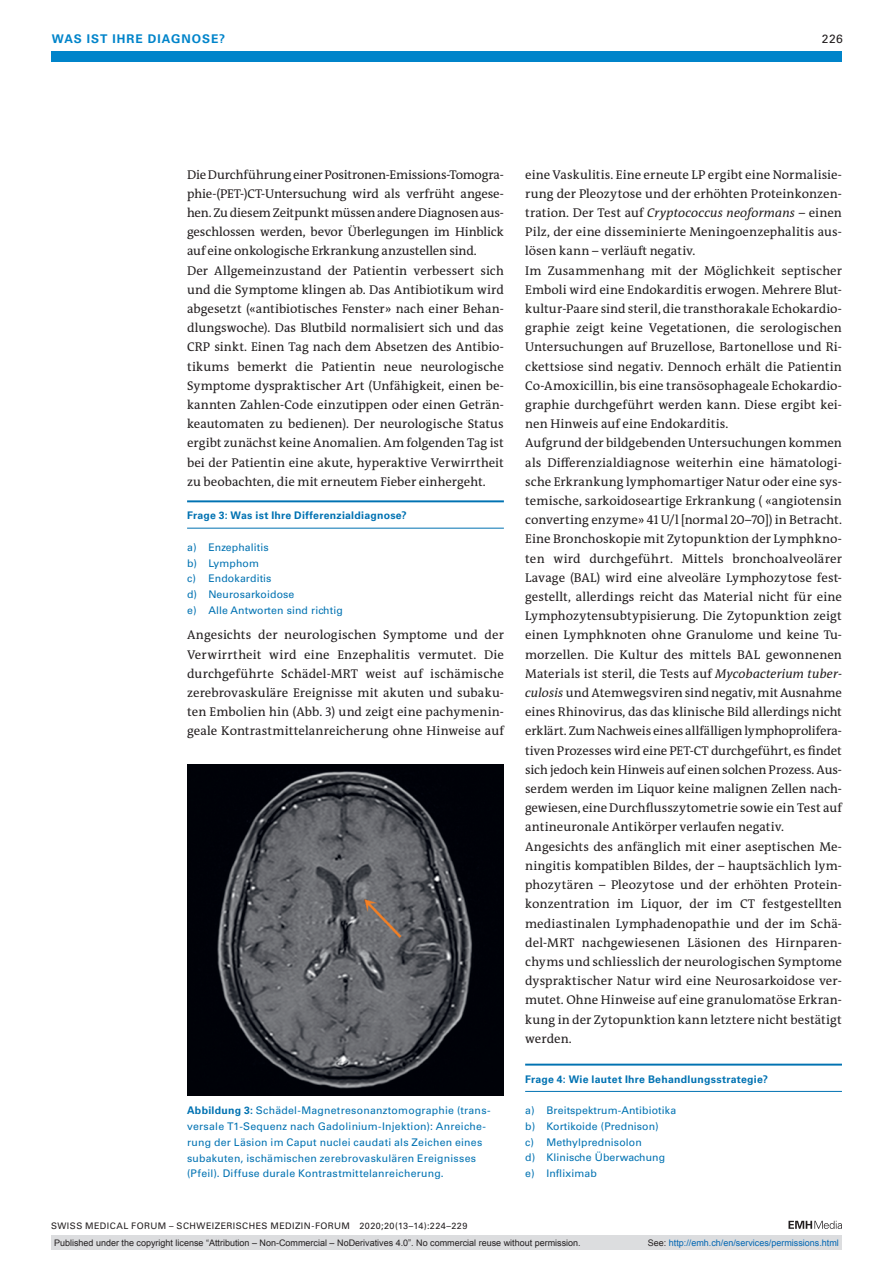
<style>
.page{position:relative;width:893px;height:1263px;background:#fff}
.page>*{position:absolute;margin:0;border:0;box-sizing:border-box;transform-origin:0 0}
.t1{font:12.75px/19.2px "The Antiqua B W5 Plain";letter-spacing:.005em;color:#231f20}
.t2{font:700 12px "Univers LT Std";color:#0084ca}
.t3{font:12px "Univers LT Std";color:#231f20}
.t4{font:10.5px/15.8px "Univers LT Std";letter-spacing:.015em;color:#0072b2}
.t5{font:700 10.5px "Univers LT Std";letter-spacing:.025em;color:#0072b2}
.t6{font:9px "Arial";color:#231f20}
.t7{font:9px "Univers LT Std";letter-spacing:.05em;color:#231f20}
.t8{font:9px "Arial";color:#0166b3}
.s1{font-weight:700}
.s2{font-style:italic}
.s3{color:#231f20}
</style>
<div class="page">
<div style="left:51px;top:51px;width:791px;height:11px;background:#0084ca"></div>
<svg style="left:788px;top:1221px;width:54px;height:8px"></svg>
<hr style="left:187px;top:500px;width:317px;height:2px;background:#0072b2">
<hr style="left:187px;top:528px;width:317px;height:1px;background:#0072b2">
<hr style="left:525px;top:1064px;width:317px;height:1px;background:#0072b2">
<hr style="left:525px;top:1091px;width:317px;height:1px;background:#0072b2">
<img style="left:187px;top:764px;width:317px;height:331px">
<div style="left:51px;top:1235px;width:791px;height:15px;background:#dcdddf"></div>
<p class="t2" style="left:52px;top:31px;width:43px">Was ist</p>
<p class="t2" style="left:112px;top:31px;width:9px">ihre</p>
<p class="t2" style="left:148px;top:31px;width:10px">diagnose</p>
<p class="t2" style="left:219px;top:31px;width:7px">?</p>
<p class="t3" style="left:822px;top:31px;width:22px">226</p>
<p class="t1" style="left:187px;top:165px;width:318px">Die Durchführung einer Positronen-Emissions-Tomogra&shy;phie-(PET-)CT-Untersuchung wird als verfrüht angese&shy;hen. Zu diesem Zeitpunkt müssen andere Diagnosen aus&shy;geschlossen werden, bevor Überlegungen im Hinblick auf eine onkologische Erkrankung anzustellen sind.<br>Der Allgemeinzustand der Patientin verbessert sich und die Symptome klingen ab. Das Antibiotikum wird abgesetzt («antibiotisches Fenster» nach einer Behan&shy;dlungswoche). Das Blutbild normalisiert sich und das CRP sinkt. Einen Tag nach dem Absetzen des Antibio&shy;tikums bemerkt die Patientin neue neurologische Symptome dyspraktischer Art (Unfähigkeit, einen be&shy;kannten Zahlen-Code einzutippen oder einen Geträn&shy;keautomaten zu bedienen). Der neurologische Status ergibt zunächst keine Anomalien. Am folgenden Tag ist bei der Patientin eine akute, hyperaktive Verwirrtheit zu beobachten, die mit erneutem Fieber einhergeht.</p>
<p class="t5" style="left:187px;top:509px;width:221px">Frage 3: Was ist Ihre Differenzialdiagnose?</p>
<p class="t4" style="left:187px;top:539px;width:157px">a) Enzephalitis<br>b) Lymphom<br>c) Endokarditis<br>d) Neurosarkoidose<br>e) Alle Antworten sind richtig</p>
<p class="t1" style="left:187px;top:626px;width:318px;text-align:justify">Angesichts der neurologischen Symptome und der Verwirrtheit wird eine Enzephalitis vermutet. Die durchgeführte Schädel-MRT weist auf ischämische zerebrovaskuläre Ereignisse mit akuten und subaku&shy;ten Embolien hin (Abb. 3) und zeigt eine pachymenin&shy;geale Kontrastmittelanreicherung ohne Hinweise auf</p>
<p class="t4" style="left:187px;top:1103px;width:305px"><span class="s1">Abbildung 3:</span> Schädel-Magnetresonanztomographie (trans&shy;versale T1-Sequenz nach Gadolinium-Injektion): Anreiche&shy;rung der Läsion im Caput nuclei caudati als Zeichen eines subakuten, ischämischen zerebrovaskulären Ereignisses (Pfeil). Diffuse durale Kontrastmittelanreicherung.</p>
<p class="t7" style="left:51px;top:1220px;width:418px">SWISS MEDICAL FORUM – SCHWEIZERISCHES MEDIZIN-FORUM 2020;20(13–14):224–229</p>
<p class="t1" style="left:525px;top:165px;width:318px">eine Vaskulitis. Eine erneute LP ergibt eine Normalisie&shy;rung der Pleozytose und der erhöhten Proteinkonzen&shy;tration. Der Test auf <span class="s2">Cryptococcus neoformans</span> – einen Pilz, der eine disseminierte Meningoenzephalitis aus&shy;lösen kann – verläuft negativ.<br>Im Zusammenhang mit der Möglichkeit septischer Emboli wird eine Endokarditis erwogen. Mehrere Blut&shy;kultur-Paare sind steril, die transthorakale Echokardio&shy;graphie zeigt keine Vegetationen, die serologischen Untersuchungen auf Bruzellose, Bartonellose und Ri&shy;ckettsiose sind negativ. Dennoch erhält die Patientin Co-Amoxicillin, bis eine transösophageale Echokardio&shy;graphie durchgeführt werden kann. Diese ergibt kei&shy;nen Hinweis auf eine Endokarditis.<br>Aufgrund der bildgebenden Untersuchungen kommen als Differenzialdiagnose weiterhin eine hämatologi&shy;sche Erkrankung lymphomartiger Natur oder eine sys&shy;temische, sarkoidoseartige Erkrankung ( «angiotensin converting enzyme» 41 U/l [normal 20–70]) in Betracht.<br>Eine Bronchoskopie mit Zytopunktion der Lymphkno&shy;ten wird durchgeführt. Mittels bronchoalveolärer Lavage (BAL) wird eine alveoläre Lymphozytose fest&shy;gestellt, allerdings reicht das Material nicht für eine Lymphozytensubtypisierung. Die Zytopunktion zeigt einen Lymphknoten ohne Granulome und keine Tu&shy;morzellen. Die Kultur des mittels BAL gewonnenen Materials ist steril, die Tests auf <span class="s2">Mycobacterium tuber&shy;culosis</span> und Atemwegsviren sind negativ, mit Ausnahme eines Rhinovirus, das das klinische Bild allerdings nicht erklärt. Zum Nachweis eines allfälligen lymphoprolifera&shy;tiven Prozesses wird eine PET-CT durchgeführt, es findet sich jedoch kein Hinweis auf einen solchen Prozess. Aus&shy;serdem werden im Liquor keine malignen Zellen nach&shy;gewiesen, eine Durchflusszytometrie sowie ein Test auf antineuronale Antikörper verlaufen negativ.<br>Angesichts des anfänglich mit einer aseptischen Me&shy;ningitis kompatiblen Bildes, der – hauptsächlich lym&shy;phozytären – Pleozytose und der erhöhten Protein&shy;konzentration im Liquor, der im CT festgestellten mediastinalen Lymphadenopathie und der im Schä&shy;del-MRT nachgewiesenen Läsionen des Hirnparen&shy;chyms und schliesslich der neurologischen Symptome dyspraktischer Natur wird eine Neurosarkoidose ver&shy;mutet. Ohne Hinweise auf eine granulomatöse Erkran&shy;kung in der Zytopunktion kann letztere nicht bestätigt werden.</p>
<p class="t5" style="left:525px;top:1073px;width:244px">Frage 4: Wie lautet Ihre Behandlungsstrategie?</p>
<p class="t4" style="left:525px;top:1102px;width:153px">a) Breitspektrum-Antibiotika b) Kortikoide (Prednison)<br>c) Methylprednisolon<br>d) Klinische Überwachung e) Infliximab</p>
<p class="t6" style="left:54px;top:1237px;width:528px">Published under the copyright license “Attribution – Non-Commercial – NoDerivatives 4.0”. No commercial reuse without permission.</p>
<p class="t8" style="left:648px;top:1237px;width:193px"><span class="s3">See:</span> http://emh.ch/en/services/permissions.html</p>
</div>
